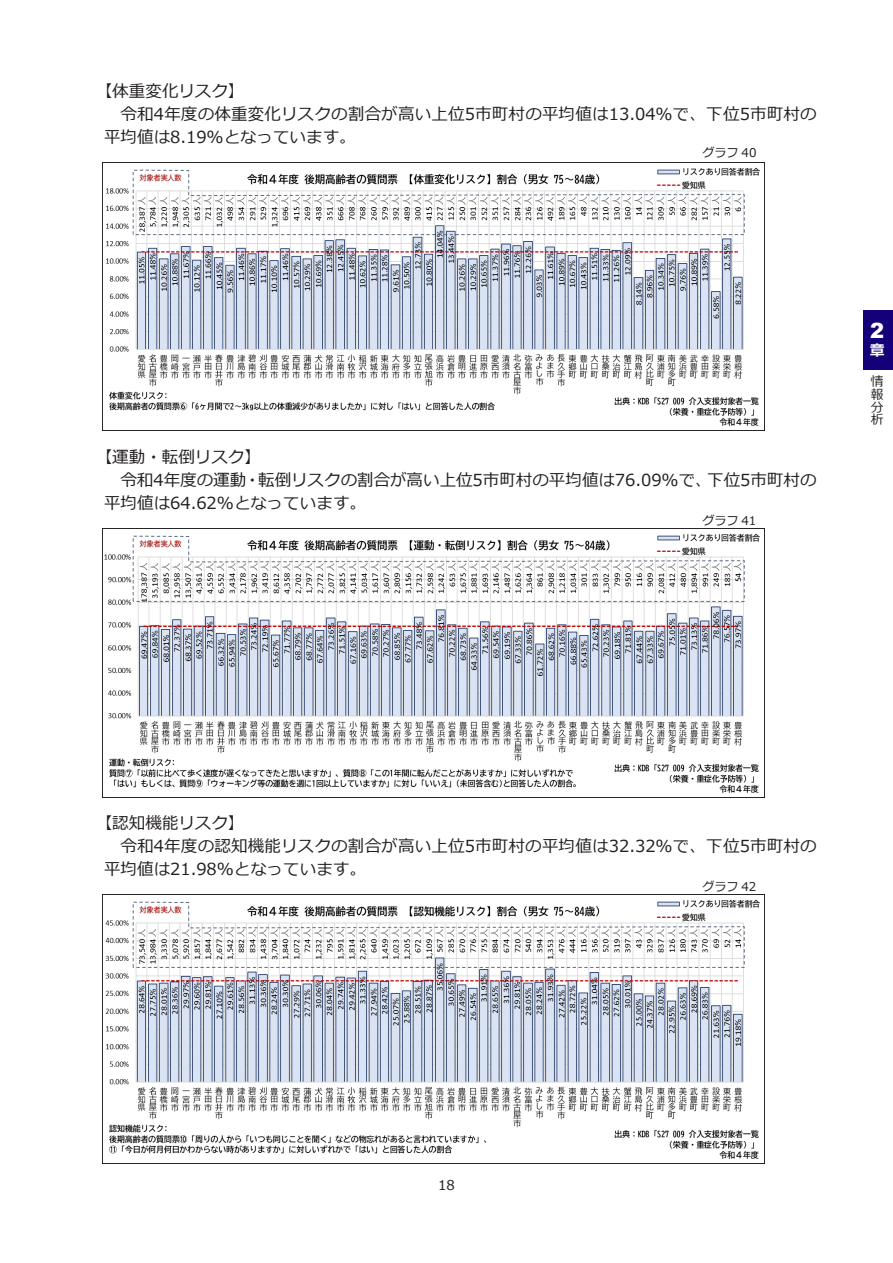
<style>
.page{position:relative;width:893px;height:1263px;background:#fff}
.page>*{position:absolute;margin:0;border:0;box-sizing:border-box;transform-origin:0 0}
.t1{font:900 21px "Arial";color:#fff}
.t2{font:16.5px "Meiryo";color:#231f20}
.t3{font:700 15px "Meiryo";color:#fff}
.t4{font:13.5px "Meiryo";color:#231f20}
.t5{font:12.75px/12.8px "Meiryo";color:#231f20;text-align:justify}
.t6{font:12px "Meiryo";color:#231f20}
</style>
<div class="page">
<img style="left:102px;top:162px;width:663px;height:269px">
<img style="left:102px;top:528px;width:663px;height:269px">
<img style="left:102px;top:895px;width:663px;height:268px">
<div style="left:863px;top:310px;width:30px;height:60px;background:#140078"></div>
<p class="t2" style="left:96px;top:80px;width:150px">【体重変化リスク】</p>
<p class="t2" style="left:120px;top:103px;width:698px">令和4年度の体重変化リスクの割合が高い上位5市町村の平均値は13.04%で、下位5市町村の</p>
<p class="t2" style="left:104px;top:126px;width:253px">平均値は8.19%となっています。</p>
<p class="t6" style="left:702px;top:145px;width:56px">グラフ 40</p>
<p class="t2" style="left:96px;top:446px;width:167px">【運動・転倒リスク】</p>
<p class="t2" style="left:120px;top:469px;width:698px">令和4年度の運動・転倒リスクの割合が高い上位5市町村の平均値は76.09%で、下位5市町村の</p>
<p class="t2" style="left:104px;top:492px;width:263px">平均値は64.62%となっています。</p>
<p class="t6" style="left:702px;top:512px;width:56px">グラフ 41</p>
<p class="t1" style="left:870px;top:315px;width:15px">2</p>
<p class="t3" style="left:870px;top:340px;width:16px">章</p>
<p class="t5" style="left:871px;top:376px;width:14px">情報分析</p>
<p class="t2" style="left:96px;top:812px;width:150px">【認知機能リスク】</p>
<p class="t2" style="left:120px;top:835px;width:698px">令和4年度の認知機能リスクの割合が高い上位5市町村の平均値は32.32%で、下位5市町村の</p>
<p class="t2" style="left:104px;top:858px;width:263px">平均値は21.98%となっています。</p>
<p class="t4" style="left:438px;top:1175px;width:18px">18</p>
<p class="t4" style="left:425px;top:1175px;width:18px">18</p>
<p class="t6" style="left:702px;top:878px;width:56px">グラフ 42</p>
</div>
